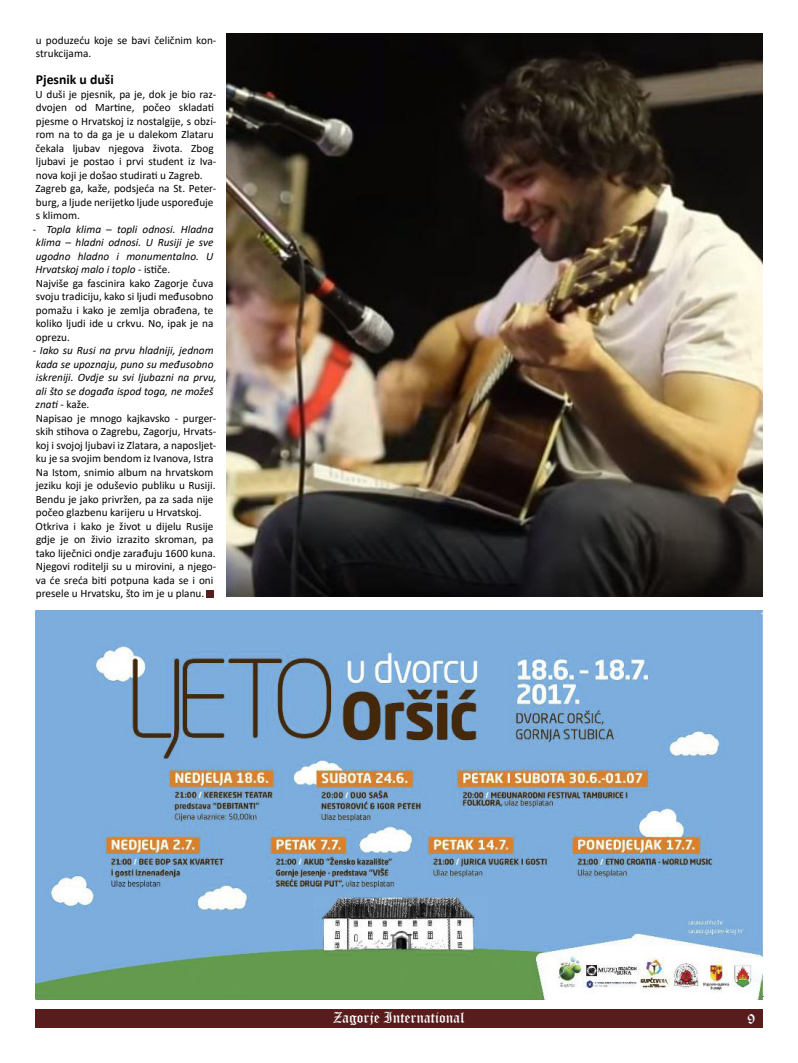
<style>
.page{position:relative;width:798px;height:1063px;background:#fff}
.page>*{position:absolute;margin:0;border:0;box-sizing:border-box;transform-origin:0 0}
.t1{font:15px "Old English Text";color:#fff}
.t2{font:700 13.75px "Calibri";color:#000}
.t3{font:11.25px/13.5px "Calibri";color:#000}
.s1{font-style:italic}
</style>
<div class="page">
<div style="left:35px;top:1009px;width:727px;height:19px;background:#581c1c"></div>
<img style="left:36px;top:610px;width:726px;height:389px">
<div style="left:207px;top:590px;width:7px;height:7px;background:#581c1c"></div>
<img style="left:227px;top:34px;width:535px;height:562px">
<p class="t3" style="left:36px;top:33px;width:182px">u poduzeću koje se bavi čeličnim kon&shy;strukcijama.</p>
<p class="t2" style="left:36px;top:70px;width:79px">Pjesnik u duši</p>
<p class="t3" style="left:35px;top:87px;width:182px">U duši je pjesnik, pa je, dok je bio raz&shy;dvojen od Martine, počeo skladati pjesme o Hrvatskoj iz nostalgije, s obzi&shy;rom na to da ga je u dalekom Zlataru čekala ljubav njegova života. Zbog ljubavi je postao i prvi student iz Iva&shy;nova koji je došao studirati u Zagreb.<br>Zagreb ga, kaže, podsjeća na St. Peter&shy;burg, a ljude nerijetko ljude uspoređuje s klimom.</p>
<p class="t3" style="left:33px;top:222px;width:182px"><span class="s1">- Topla klima – topli odnosi. Hladna klima – hladni odnosi. U Rusiji je sve ugodno hladno i monumentalno. U Hrvatskoj malo i toplo -</span> ističe.<br>Najviše ga fascinira kako Zagorje čuva svoju tradiciju, kako si ljudi međusobno pomažu i kako je zemlja obrađena, te koliko ljudi ide u crkvu. No, ipak je na oprezu.</p>
<p class="t3" style="left:33px;top:344px;width:185px"><span class="s1">- Iako su Rusi na prvu hladniji, jednom kada se upoznaju, puno su međusobno iskreniji. Ovdje su svi ljubazni na prvu, ali što se događa ispod toga, ne možeš znati</span> - kaže.<br>Napisao je mnogo kajkavsko - purger&shy;skih stihova o Zagrebu, Zagorju, Hrvats&shy;koj i svojoj ljubavi iz Zlatara, a naposljet&shy;ku je sa svojim bendom iz Ivanova, Istra Na Istom, snimio album na hrvatskom jeziku koji je oduševio publiku u Rusiji.<br>Bendu je jako privržen, pa za sada nije počeo glazbenu karijeru u Hrvatskoj.<br>Otkriva i kako je život u dijelu Rusije gdje je on živio izrazito skroman, pa tako liječnici ondje zarađuju 1600 kuna.<br>Njegovi roditelji su u mirovini, a njego&shy;va će sreća biti potpuna kada se i oni presele u Hrvatsku, što im je u planu.</p>
<h1 class="t1" style="left:333px;top:1008px;width:133px">Zagorje International</h1>
<h1 class="t1" style="left:747px;top:1009px;width:9px">9</h1>
</div>
